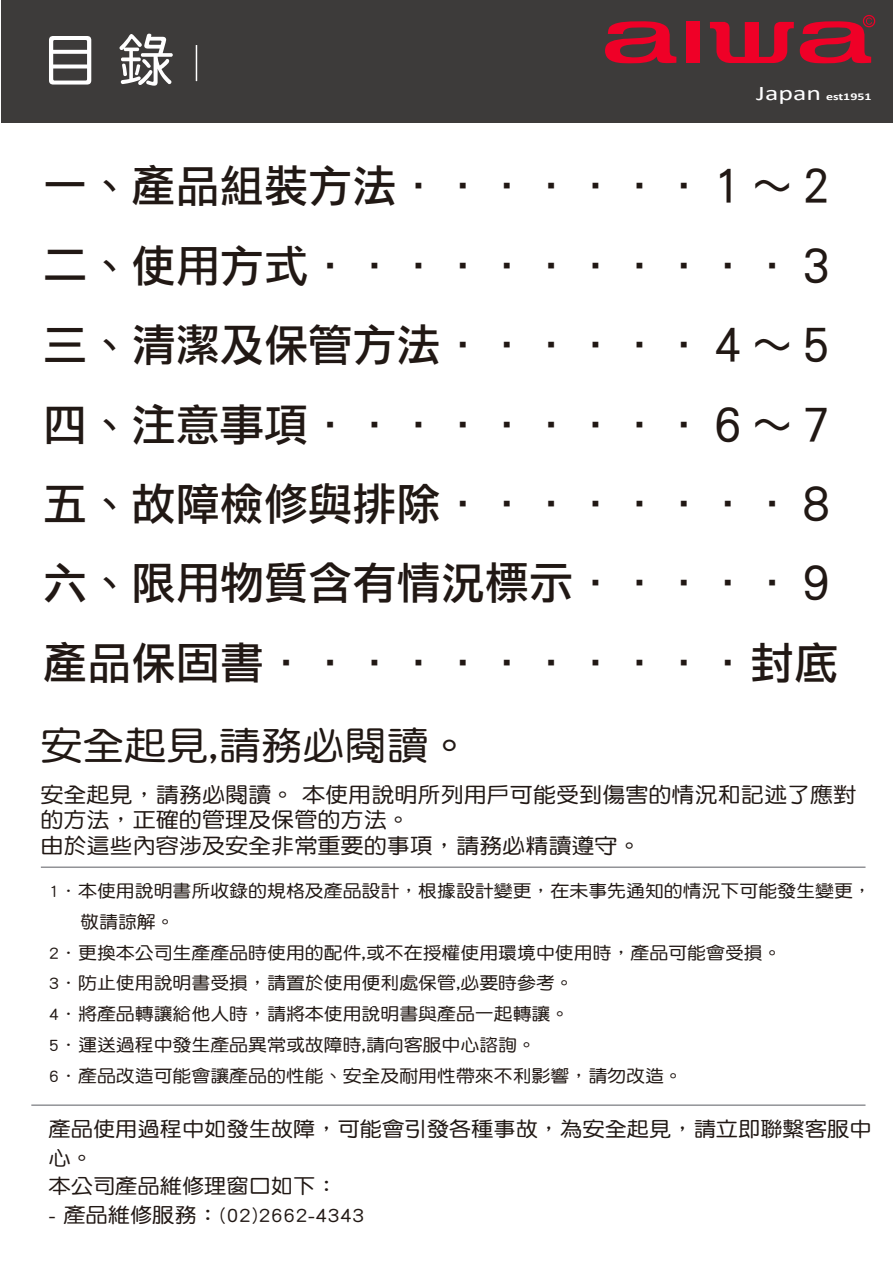
<style>
.page{position:relative;width:893px;height:1263px;background:#fff}
.page>*{position:absolute;margin:0;border:0;box-sizing:border-box;transform-origin:0 0}
.t1{font:57px "DF Yuan Md HKP BF";color:#fff}
.t2{font:44.25px/79.3px "DF Li Hei Md HK BF";color:#211814;text-align:justify}
.t3{font:38.7px "DF Yuan Md HKP BF";color:#211814;scale:1.09 1}
.t4{font:21.3px/25.5px "DF Yuan Md HKP BF";color:#211814;scale:1.09 1}
.t5{font:20.55px/28.5px "DF Yuan Md HKP BF";color:#211814;scale:1.09 1}
.t6{font:17.4px "DF Yuan Md HKP BF";color:#211814;scale:1.09 1}
.t7{font:700 10.35px "Calibri";color:#fff;scale:1.34 1}
.s1{font-weight:400;font-size:20.85px}
</style>
<div class="page">
<div style="left:1px;top:0;width:892px;height:123px;background:#3d3b3a"></div>
<hr style="left:196px;top:45px;width:1px;height:36px;background:#fff">
<svg style="left:605px;top:21px;width:71px;height:43px"></svg>
<div style="left:686px;top:22px;width:14px;height:41px;background:#ef0027"></div>
<svg style="left:710px;top:22px;width:84px;height:41px"></svg>
<svg style="left:800px;top:15px;width:75px;height:49px"></svg>
<hr style="left:41px;top:866px;width:824px;height:2px;background:#929397">
<hr style="left:31px;top:1104px;width:834px;height:2px;background:#929397">
<h1 class="t1" style="left:41px;top:32px;width:134px">目 錄</h1>
<p class="t7" style="left:756px;top:90px;width:88px"><span class="s1">Japan</span> est1951</p>
<h2 class="t2" style="left:43px;top:146px;width:797px">一、產品組裝方法．．．．．．．１～２二、使用方式．．．．．．．．．．．３三、清潔及保管方法．．．．．．４～５四、注意事項．．．．．．．．．６～７五、故障檢修與排除．．．．．．．．８六、限用物質含有情況標示．．．．．９產品保固書．．．．．．．．．．．封底</h2>
<h3 class="t3" style="left:41px;top:726px;width:396px">安全起見,請務必閱讀。</h3>
<p class="t4" style="left:40px;top:782px;width:750px">安全起見，請務必閱讀。 本使用說明所列用戶可能受到傷害的情況和記述了應對的方法，正確的管理及保管的方法。<br>由於這些內容涉及安全非常重要的事項，請務必精讀遵守。</p>
<p class="t6" style="left:49px;top:882px;width:756px">1．本使用說明書所收錄的規格及產品設計，根據設計變更，在未事先通知的情況下可能發生變更，</p>
<p class="t6" style="left:80px;top:913px;width:88px">敬請諒解。</p>
<p class="t6" style="left:49px;top:943px;width:674px">2．更換本公司生產產品時使用的配件,或不在授權使用環境中使用時，產品可能會受損。</p>
<p class="t6" style="left:49px;top:974px;width:483px">3．防止使用說明書受損，請置於使用便利處保管,必要時參考。</p>
<p class="t6" style="left:49px;top:1005px;width:479px">4．將產品轉讓給他人時，請將本使用說明書與產品一起轉讓。</p>
<p class="t6" style="left:49px;top:1036px;width:449px">5．運送過程中發生產品異常或故障時,請向客服中心諮詢。</p>
<p class="t6" style="left:49px;top:1067px;width:583px">6．產品改造可能會讓產品的性能、安全及耐用性帶來不利影響，請勿改造。</p>
<p class="t5" style="left:49px;top:1115px;width:757px">產品使用過程中如發生故障，可能會引發各種事故，為安全起見，請立即聯繫客服中心。<br>本公司產品維修理窗口如下：</p>
<p class="t5" style="left:49px;top:1200px;width:291px">- 產品維修服務：(02)2662-4343</p>
</div>
